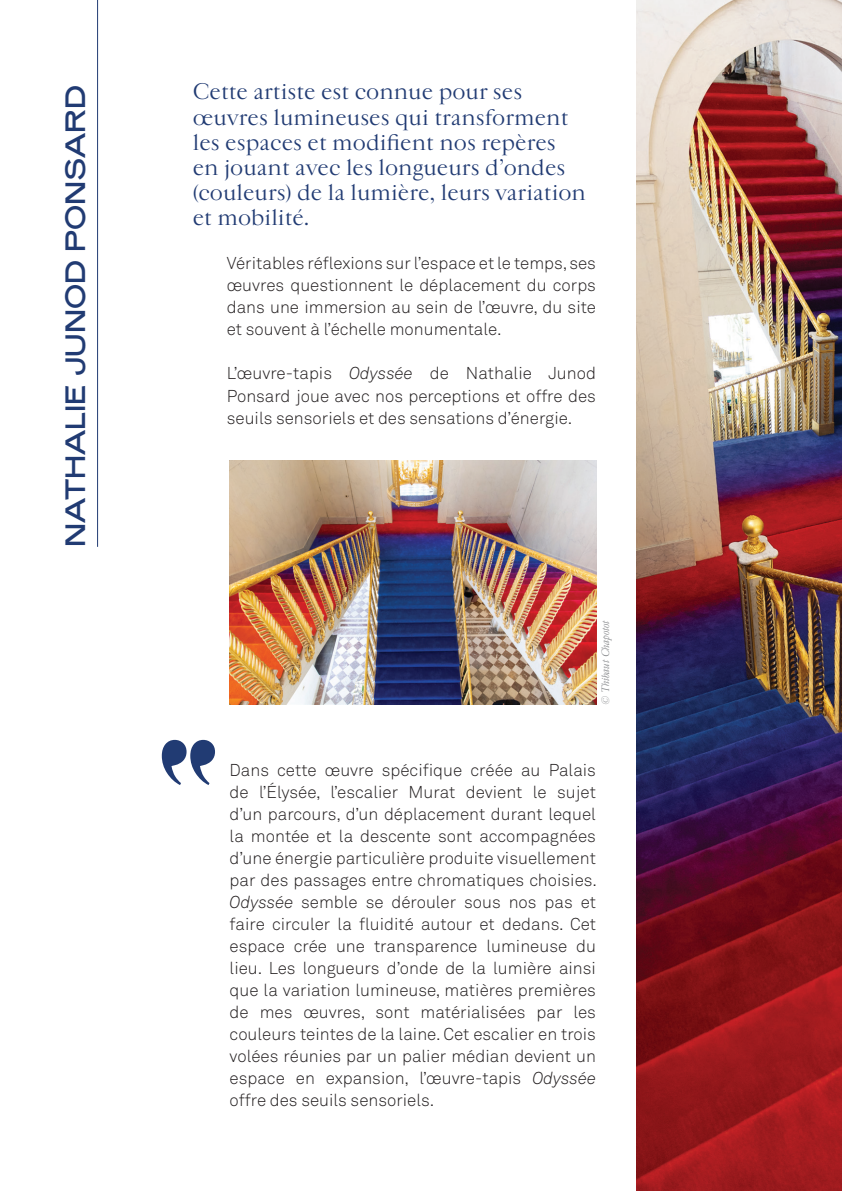
<style>
.page{position:relative;width:842px;height:1191px;background:#fff}
.page>*{position:absolute;margin:0;border:0;box-sizing:border-box;transform-origin:0 0}
.t1{font:28px "Mars Extended";color:#213b73}
.t2{font:21px/25.2px "Cardinal Classic Short";color:#213b73}
.t3{font:300 17px/22px "Akkurat Pro";color:#231f20;text-align:justify}
.t4{font:italic 10px "Cardinal Classic Short";color:#808285}
.s1{font-style:italic}
</style>
<div class="page">
<hr style="left:97px;top:0;width:1px;height:547px;background:#213b73">
<img style="left:637px;top:0;width:205px;height:1191px">
<img style="left:230px;top:460px;width:366px;height:244px">
<svg style="left:162px;top:740px;width:53px;height:45px"></svg>
<h1 class="t1" style="left:56px;top:547px;width:463px;rotate:-90deg">NATHALIE JUNOD PONSARD</h1>
<p class="t2" style="left:193px;top:79px;width:395px">Cette artiste est connue pour ses œuvres lumineuses qui transforment les espaces et modifient nos repères en jouant avec les longueurs d’ondes (couleurs) de la lumière, leurs variation et mobilité.</p>
<p class="t3" style="left:227px;top:252px;width:371px">Véritables réflexions sur l’espace et le temps, ses œuvres questionnent le déplacement du corps dans une immersion au sein de l’œuvre, du site et souvent à l’échelle monumentale.</p>
<p class="t3" style="left:227px;top:362px;width:371px">L’œuvre-tapis <span class="s1">Odyssée</span> de Nathalie Junod Ponsard joue avec nos perceptions et offre des seuils sensoriels et des sensations d’énergie.</p>
<p class="t4" style="left:599px;top:704px;width:86px;rotate:-90deg">© Thibaut Chapotot</p>
<p class="t3" style="left:230px;top:759px;width:369px">Dans cette œuvre spécifique créée au Palais de l’Élysée, l’escalier Murat devient le sujet d’un parcours, d’un déplacement durant lequel la montée et la descente sont accompagnées d’une énergie particulière produite visuellement par des passages entre chromatiques choisies.<br><span class="s1">Odyssée</span> semble se dérouler sous nos pas et faire circuler la fluidité autour et dedans. Cet espace crée une transparence lumineuse du lieu. Les longueurs d’onde de la lumière ainsi que la variation lumineuse, matières premières de mes œuvres, sont matérialisées par les couleurs teintes de la laine. Cet escalier en trois volées réunies par un palier médian devient un espace en expansion, l’œuvre-tapis <span class="s1">Odyssée </span>offre des seuils sensoriels.</p>
</div>
